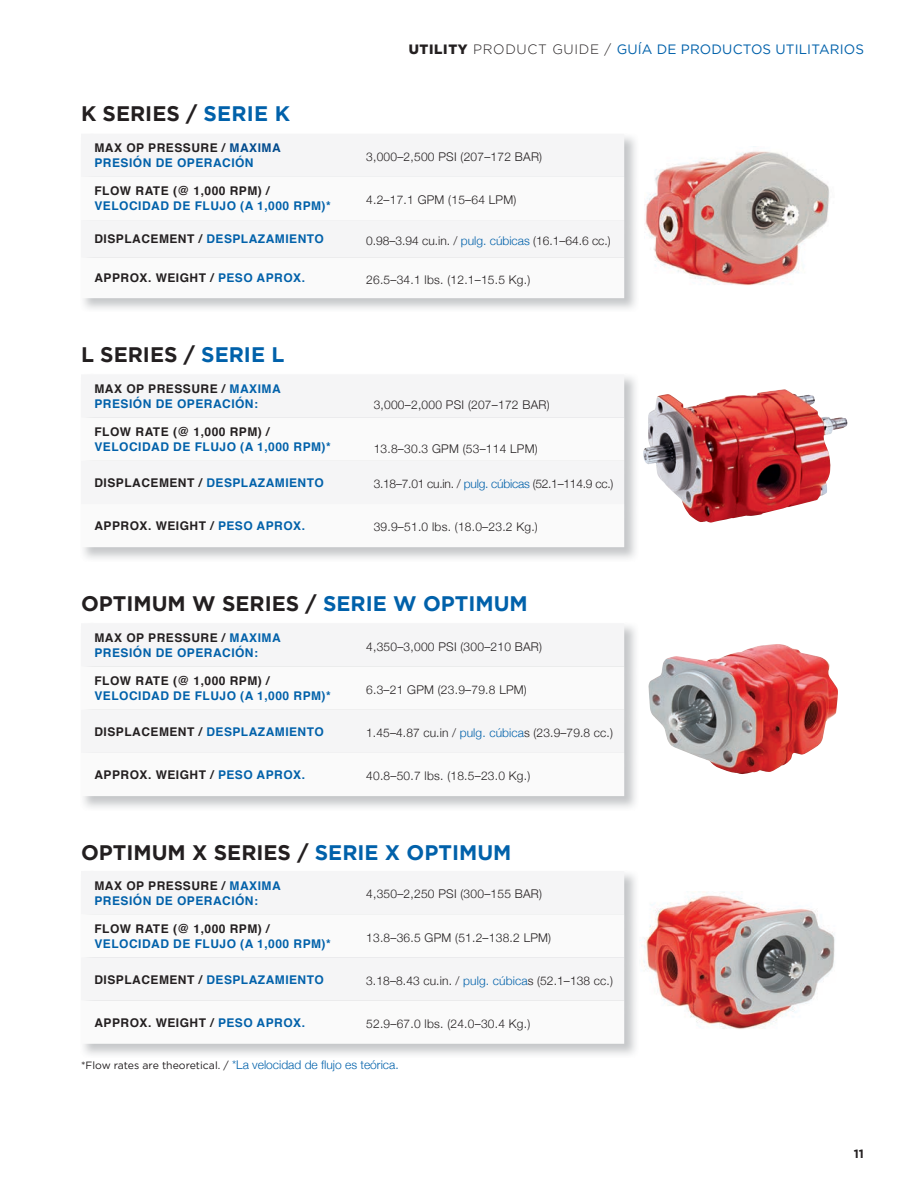
<style>
.page{position:relative;width:918px;height:1188px;background:#fff}
.page>*{position:absolute;margin:0;border:0;box-sizing:border-box;transform-origin:0 0}
.t1{font:700 21px "Gotham";color:#231f20}
.t2{font:13.5px "Gotham";letter-spacing:.01em;color:#0161aa}
.t3{font:300 12px "Helvetica Neue";letter-spacing:.02em;color:#231f20}
.t4{font:700 12px/15px "Helvetica";letter-spacing:.04em;color:#0161aa}
.t5{font:700 12px "Helvetica";letter-spacing:.04em;color:#231f20}
.t6{font:300 12px "Helvetica Neue";color:#0161aa}
.t7{font:300 12px "Helvetica Neue";letter-spacing:-.02em;color:#231f20}
.t8{font:300 12px "Helvetica Neue";color:#231f20}
.t9{font:700 12px "Gotham";color:#231f20}
.s1{font-weight:900;color:#231f20}
.s2{font-weight:300;color:#231f20}
.s3{color:#0161aa}
.s4{color:#231f20}
.s5{color:#004a8d}
.s6{font-family:"Gotham";font-weight:400;font-size:10.5px;color:#231f20}
</style>
<div class="page">
<img style="left:83px;top:376px;width:553px;height:183px">
<div style="left:83px;top:376px;width:541px;height:42px;background:#f5f5f6"></div>
<svg style="left:83px;top:418px;width:541px;height:129px"></svg>
<img style="left:83px;top:873px;width:553px;height:182px">
<div style="left:83px;top:873px;width:541px;height:41px;background:#f5f5f6"></div>
<svg style="left:83px;top:914px;width:541px;height:130px"></svg>
<img style="left:83px;top:625px;width:553px;height:183px">
<div style="left:83px;top:625px;width:541px;height:42px;background:#f5f5f6"></div>
<svg style="left:83px;top:667px;width:541px;height:129px"></svg>
<img style="left:83px;top:136px;width:553px;height:173px">
<div style="left:83px;top:136px;width:541px;height:41px;background:#f5f5f6"></div>
<svg style="left:83px;top:177px;width:541px;height:121px"></svg>
<img style="left:643px;top:389px;width:141px;height:134px">
<img style="left:648px;top:644px;width:129px;height:129px">
<img style="left:641px;top:893px;width:194px;height:136px">
<img style="left:644px;top:151px;width:186px;height:134px">
<p class="t2" style="left:409px;top:41px;width:457px"><span class="s1">UTILITY</span> <span class="s2">PRODUCT GUIDE /</span> GUÍA DE PRODUCTOS UTILITARIOS</p>
<h1 class="t1" style="left:81px;top:100px;width:211px">K SERIES / <span class="s3">SERIE K</span></h1>
<p class="t4" style="left:94px;top:141px;width:188px"><span class="s4">MAX OP PRESSURE /</span> <span class="s5">MAXIMA<br></span>PRESIÓN DE OPERACIÓN</p>
<p class="t3" style="left:366px;top:147px;width:177px">3,000–2,500 PSI (207–172 BAR)</p>
<p class="t5" style="left:95px;top:182px;width:177px">FLOW RATE (@ 1,000 RPM) /</p>
<p class="t4" style="left:95px;top:199px;width:238px">VELOCIDAD DE FLUJO (A 1,000 RPM)*</p>
<p class="t3" style="left:366px;top:190px;width:152px">4.2–17.1 GPM (15–64 LPM)</p>
<p class="t4" style="left:95px;top:232px;width:231px"><span class="s4">DISPLACEMENT /</span> DESPLAZAMIENTO</p>
<p class="t8" style="left:366px;top:231px;width:246px">0.98–3.94 cu.in. / <span class="s3">pulg. cúbicas</span> (16.1–64.6 cc.)</p>
<p class="t5" style="left:95px;top:269px;width:212px">APPROX. WEIGHT / <span class="s3">PESO APROX.</span></p>
<p class="t3" style="left:366px;top:270px;width:166px">26.5–34.1 lbs. (12.1–15.5 Kg.)</p>
<h1 class="t1" style="left:81px;top:341px;width:205px">L SERIES / <span class="s3">SERIE L</span></h1>
<p class="t4" style="left:94px;top:381px;width:188px"><span class="s4">MAX OP PRESSURE /</span> MAXIMA<br>PRESIÓN DE OPERACIÓN:</p>
<p class="t3" style="left:374px;top:395px;width:177px">3,000–2,000 PSI (207–172 BAR)</p>
<p class="t5" style="left:94px;top:422px;width:177px">FLOW RATE (@ 1,000 RPM) /</p>
<p class="t4" style="left:94px;top:440px;width:238px">VELOCIDAD DE FLUJO (A 1,000 RPM)*</p>
<p class="t3" style="left:374px;top:439px;width:166px">13.8–30.3 GPM (53–114 LPM)</p>
<p class="t4" style="left:94px;top:475px;width:231px"><span class="s4">DISPLACEMENT /</span> DESPLAZAMIENTO</p>
<p class="t7" style="left:374px;top:474px;width:241px">3.18–7.01 cu.in. / <span class="s3">pulg. cúbicas</span> (52.1–114.9 cc.)</p>
<p class="t5" style="left:94px;top:516px;width:212px">APPROX. WEIGHT / <span class="s3">PESO APROX.</span></p>
<p class="t3" style="left:374px;top:517px;width:166px">39.9–51.0 lbs. (18.0–23.2 Kg.)</p>
<h1 class="t1" style="left:81px;top:589px;width:448px">OPTIMUM W SERIES / <span class="s3">SERIE W OPTIMUM</span></h1>
<p class="t4" style="left:94px;top:630px;width:188px"><span class="s4">MAX OP PRESSURE /</span> MAXIMA<br>PRESIÓN DE OPERACIÓN:</p>
<p class="t3" style="left:366px;top:637px;width:177px">4,350–3,000 PSI (300–210 BAR)</p>
<p class="t5" style="left:94px;top:671px;width:177px">FLOW RATE (@ 1,000 RPM) /</p>
<p class="t4" style="left:94px;top:689px;width:238px">VELOCIDAD DE FLUJO (A 1,000 RPM)*</p>
<p class="t3" style="left:366px;top:680px;width:162px">6.3–21 GPM (23.9–79.8 LPM)</p>
<p class="t4" style="left:94px;top:724px;width:231px"><span class="s4">DISPLACEMENT /</span> DESPLAZAMIENTO</p>
<p class="t3" style="left:366px;top:723px;width:248px">1.45–4.87 cu.in / <span class="s3">pulg. cúbica</span>s (23.9–79.8 cc.)</p>
<p class="t5" style="left:94px;top:765px;width:212px">APPROX. WEIGHT / <span class="s3">PESO APROX.</span></p>
<p class="t3" style="left:366px;top:766px;width:166px">40.8–50.7 lbs. (18.5–23.0 Kg.)</p>
<h1 class="t1" style="left:81px;top:838px;width:432px">OPTIMUM X SERIES / <span class="s3">SERIE X OPTIMUM</span></h1>
<p class="t4" style="left:94px;top:878px;width:188px"><span class="s4">MAX OP PRESSURE /</span> MAXIMA<br>PRESIÓN DE OPERACIÓN:</p>
<p class="t3" style="left:366px;top:884px;width:177px">4,350–2,250 PSI (300–155 BAR)</p>
<p class="t5" style="left:94px;top:919px;width:177px">FLOW RATE (@ 1,000 RPM) /</p>
<p class="t4" style="left:94px;top:936px;width:238px">VELOCIDAD DE FLUJO (A 1,000 RPM)*</p>
<p class="t3" style="left:366px;top:928px;width:186px">13.8–36.5 GPM (51.2–138.2 LPM)</p>
<p class="t4" style="left:94px;top:972px;width:231px"><span class="s4">DISPLACEMENT /</span> DESPLAZAMIENTO</p>
<p class="t3" style="left:366px;top:971px;width:248px">3.18–8.43 cu.in. / <span class="s3">pulg. cúbica</span>s (52.1–138 cc.)</p>
<p class="t5" style="left:94px;top:1013px;width:212px">APPROX. WEIGHT / <span class="s3">PESO APROX.</span></p>
<p class="t3" style="left:366px;top:1014px;width:166px">52.9–67.0 lbs. (24.0–30.4 Kg.)</p>
<p class="t6" style="left:81px;top:1055px;width:319px"><span class="s6">*Flow rates are theoretical. /</span> *La velocidad de flujo es teórica.</p>
<p class="t9" style="left:854px;top:1146px;width:12px">11</p>
</div>
